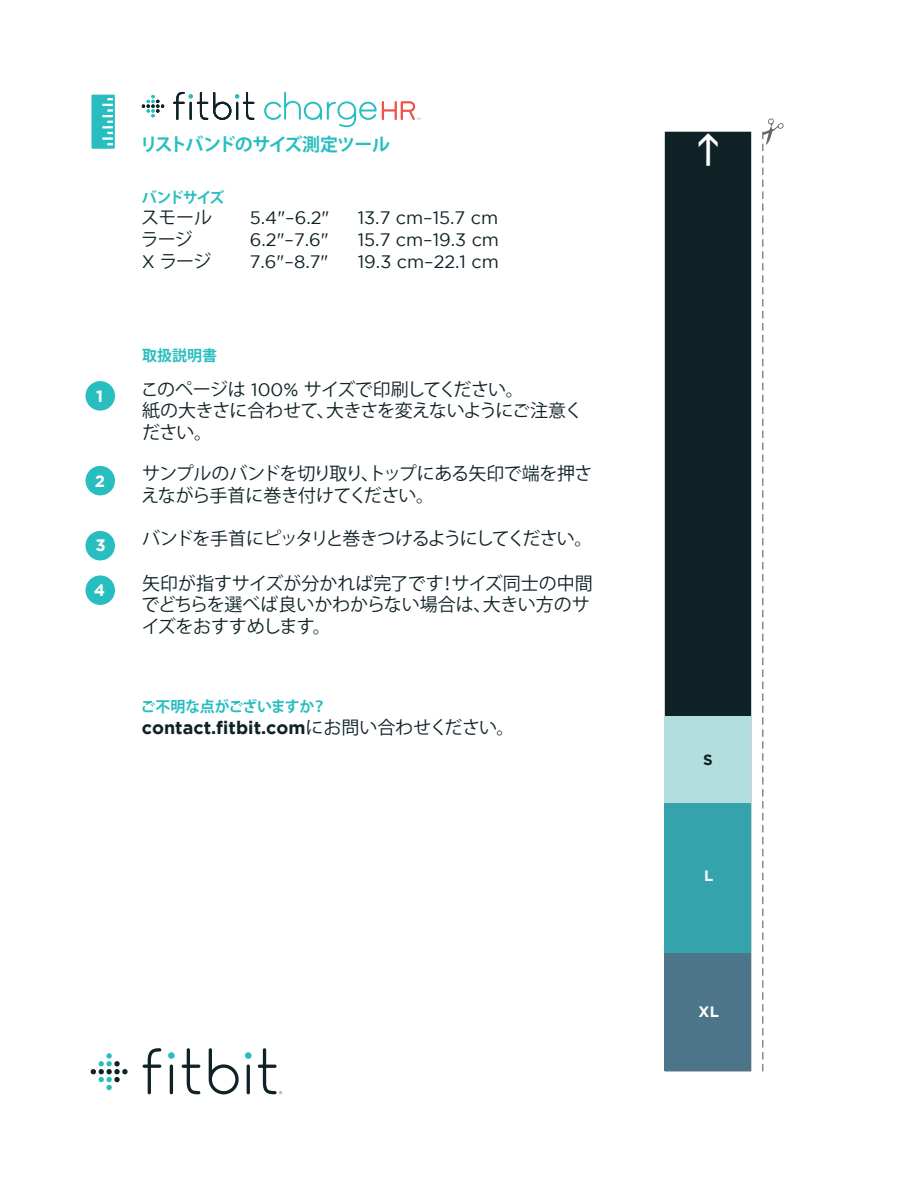
<style>
.page{position:relative;width:918px;height:1188px;background:#fff}
.page>*{position:absolute;margin:0;border:0;box-sizing:border-box;transform-origin:0 0}
.t1{font:18px/21.6px "Koz Go Pro";letter-spacing:-.03em;color:#0f2326}
.t2{font:18px "Gotham";color:#0f2326}
.t3{font:18px/21.6px "Koz Go Pro";color:#0f2326}
.t4{font:700 18px "Gotham";color:#0f2326}
.t5{font:18px "Koz Go Pro";letter-spacing:-.08em;color:#0f2326}
.t6{font:700 18px "Koz Go Pro";letter-spacing:-.045em;color:#28bebf}
.t7{font:700 16.5px "Gotham";color:#fff}
.t8{font:700 15px "Koz Go Pro";letter-spacing:-.03em;color:#28bebf}
.t9{font:700 15px "Gotham";color:#fff}
.t10{font:700 15px "Gotham";color:#0f2326}
.s1{font-family:"Gotham"}
.s2{font-family:"Koz Go Pro";font-weight:400}
</style>
<div class="page">
<svg style="left:91px;top:95px;width:24px;height:54px"></svg>
<svg style="left:143px;top:1048px;width:18px;height:46px"></svg>
<svg style="left:182px;top:1048px;width:18px;height:46px"></svg>
<hr style="left:170px;top:1065px;width:3px;height:29px;background:#0f2326;border-radius:2px">
<hr style="left:247px;top:1065px;width:3px;height:29px;background:#0f2326;border-radius:2px">
<svg style="left:209px;top:1048px;width:30px;height:46px"></svg>
<svg style="left:168px;top:1052px;width:7px;height:7px"></svg>
<svg style="left:245px;top:1052px;width:7px;height:7px"></svg>
<svg style="left:91px;top:1053px;width:37px;height:37px"></svg>
<svg style="left:258px;top:1048px;width:24px;height:46px"></svg>
<svg style="left:173px;top:92px;width:81px;height:28px"></svg>
<svg style="left:142px;top:95px;width:22px;height:22px"></svg>
<svg style="left:264px;top:92px;width:157px;height:35px"></svg>
<svg style="left:762px;top:118px;width:22px;height:953px"></svg>
<div style="left:665px;top:132px;width:86px;height:939px;background:#0f2326"></div>
<div style="left:665px;top:953px;width:86px;height:118px;background:#4d758a"></div>
<div style="left:665px;top:801px;width:86px;height:152px;background:#35a3ac"></div>
<div style="left:665px;top:716px;width:86px;height:87px;background:#b2dfdd"></div>
<div style="left:85px;top:575px;width:30px;height:30px;background:#28bebf;border-radius:50%"></div>
<div style="left:85px;top:531px;width:30px;height:29px;background:#28bebf;border-radius:50%"></div>
<div style="left:86px;top:466px;width:29px;height:29px;background:#28bebf;border-radius:50%"></div>
<div style="left:86px;top:381px;width:29px;height:30px;background:#28bebf;border-radius:50%"></div>
<p class="t7" style="left:96px;top:386px;width:8px">1</p>
<p class="t7" style="left:95px;top:472px;width:12px">2</p>
<p class="t7" style="left:95px;top:536px;width:12px">3</p>
<p class="t7" style="left:94px;top:581px;width:13px">4</p>
<p class="t6" style="left:140px;top:133px;width:252px">リストバンドのサイズ測定ツール</p>
<p class="t8" style="left:142px;top:188px;width:84px">バンドサイズ</p>
<p class="t1" style="left:141px;top:208px;width:72px">スモール</p>
<p class="t2" style="left:250px;top:208px;width:81px">5.4"–6.2"</p>
<p class="t2" style="left:358px;top:208px;width:142px">13.7 cm–15.7 cm</p>
<p class="t1" style="left:141px;top:229px;width:54px">ラージ</p>
<p class="t2" style="left:250px;top:230px;width:80px">6.2"–7.6"</p>
<p class="t2" style="left:358px;top:230px;width:143px">15.7 cm–19.3 cm</p>
<p class="t1" style="left:142px;top:251px;width:71px"><span class="s1">X</span> ラージ</p>
<p class="t2" style="left:250px;top:251px;width:80px">7.6"–8.7"</p>
<p class="t2" style="left:358px;top:251px;width:143px">19.3 cm–22.1 cm</p>
<p class="t8" style="left:142px;top:346px;width:76px">取扱説明書</p>
<p class="t1" style="left:141px;top:379px;width:443px">このページは <span class="s1">100%</span> サイズで印刷してください。<br>紙の大きさに合わせて、大きさを変えないようにご注意ください。</p>
<p class="t1" style="left:141px;top:463px;width:453px">サンプルのバンドを切り取り、トップにある矢印で端を押さえながら手首に巻き付けてください。</p>
<p class="t5" style="left:142px;top:527px;width:452px">バンドを手首にピッタリと巻きつけるようにしてください。</p>
<p class="t3" style="left:142px;top:573px;width:453px">矢印が指すサイズが分かれば完了です！サイズ同士の中間でどちらを選べば良いかわからない場合は、大きい方のサイズをおすすめします。</p>
<p class="t8" style="left:141px;top:697px;width:188px">ご不明な点がございますか？</p>
<p class="t4" style="left:142px;top:717px;width:374px">contact.fitbit.com<span class="s2">にお問い合わせください。</span></p>
<p class="t10" style="left:703px;top:751px;width:11px">S</p>
<p class="t9" style="left:704px;top:867px;width:11px">L</p>
<p class="t9" style="left:699px;top:1003px;width:22px">XL</p>
</div>
